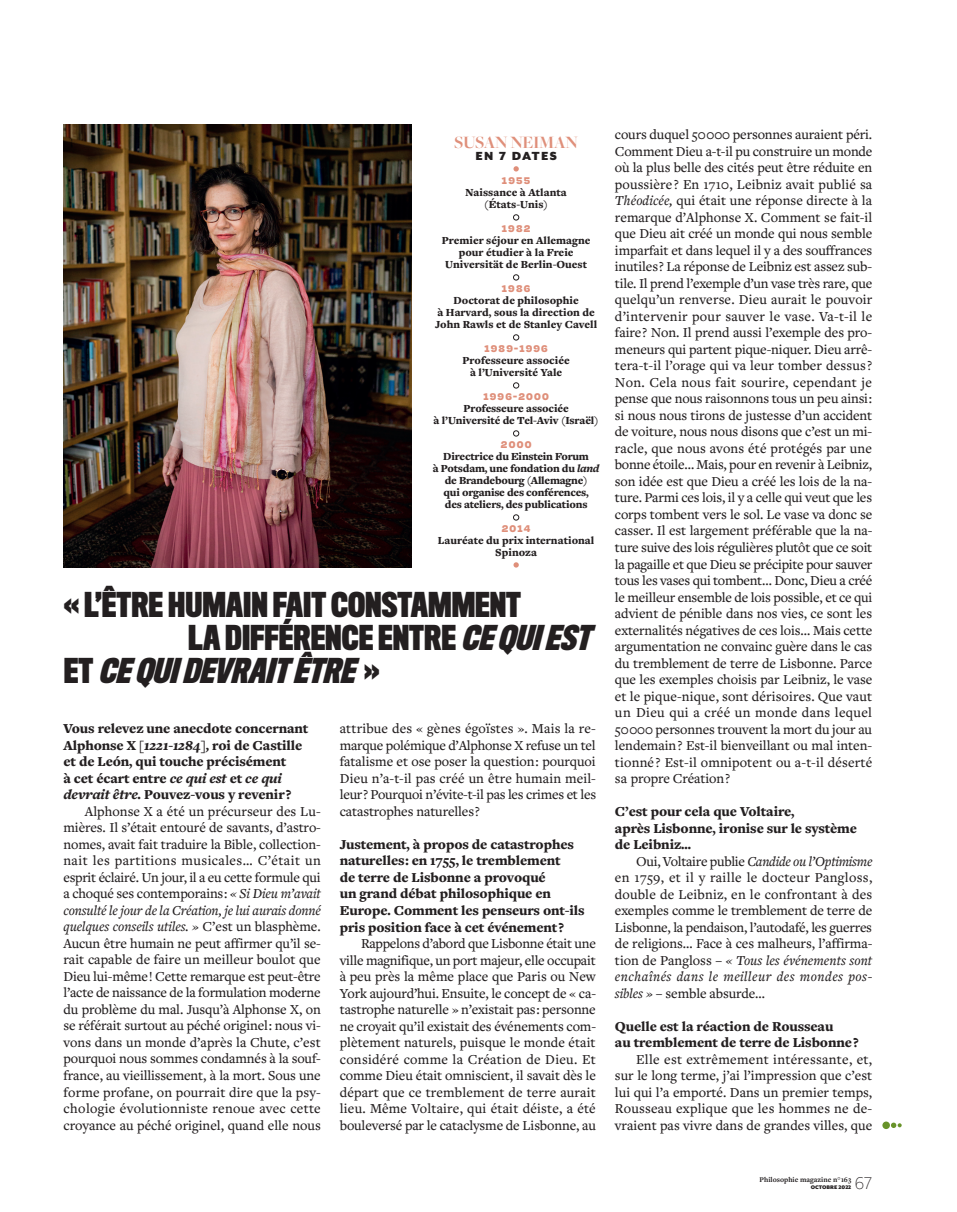
<style>
.page{position:relative;width:957px;height:1212px;background:#fff}
.page>*{position:absolute;margin:0;border:0;box-sizing:border-box;transform-origin:0 0}
.t1{font:700 31.5px "Titling Gothic FB Compressed";color:#231f20}
.t2{font:italic 700 31.5px "Titling Gothic FB Compressed";color:#231f20}
.t3{font:300 19.5px "Mr Eaves XL Mod OT";color:#231f20}
.t4{font:700 18px "Freight Big Pro";letter-spacing:-.02em;color:#df8f7a}
.t5{font:500 14.25px/16.5px "Freight Text Pro";letter-spacing:-.005em;color:#231f20;text-align:justify}
.t6{font:900 14.25px/16.5px "Freight Text Pro";letter-spacing:-.01em;color:#231f20}
.t7{font:900 13.5px "Mr Eaves XL Mod OT";letter-spacing:.11em;color:#231f20}
.t8{font:900 11.25px/12px "Freight Text Pro";color:#231f20;text-align:center}
.t9{font:900 11.25px/12px "Freight Text Pro";letter-spacing:-.02em;color:#231f20;text-align:center}
.t10{font:900 11.25px "Degular";letter-spacing:.11em;color:#df8f7a}
.t11{font:700 7.5px "Freight Text Pro";color:#231f20}
.t12{font:900 6px "Mr Eaves XL Mod OT";color:#231f20}
.s1{font-style:italic}
.s2{font-style:normal}
</style>
<div class="page">
<svg style="left:513px;top:166px;width:6px;height:6px"></svg>
<svg style="left:513px;top:215px;width:6px;height:5px"></svg>
<svg style="left:513px;top:275px;width:6px;height:5px"></svg>
<svg style="left:513px;top:335px;width:6px;height:5px"></svg>
<svg style="left:513px;top:383px;width:6px;height:5px"></svg>
<svg style="left:513px;top:431px;width:6px;height:5px"></svg>
<svg style="left:513px;top:515px;width:6px;height:5px"></svg>
<svg style="left:513px;top:562px;width:6px;height:6px"></svg>
<img style="left:63px;top:124px;width:348px;height:443px">
<div style="left:882px;top:1121px;width:8px;height:8px;background:#68932a;border-radius:50%"></div>
<svg style="left:891px;top:1122px;width:10px;height:6px"></svg>
<p class="t4" style="left:454px;top:130px;width:125px">SUSAN NEIMAN</p>
<p class="t7" style="left:475px;top:149px;width:83px">EN 7 DATES</p>
<p class="t10" style="left:502px;top:173px;width:30px">1955</p>
<p class="t8" style="left:465px;top:186px;width:103px">Naissance à Atlanta (États-Unis)</p>
<p class="t10" style="left:502px;top:221px;width:30px">1982</p>
<p class="t8" style="left:442px;top:234px;width:150px">Premier séjour en Allemagne pour étudier à la Freie<br>Universität de Berlin-Ouest</p>
<p class="t10" style="left:502px;top:281px;width:30px">1986</p>
<p class="t8" style="left:435px;top:294px;width:164px">Doctorat de philosophie<br>à Harvard, sous la direction de<br>John Rawls et de Stanley Cavell</p>
<p class="t10" style="left:484px;top:341px;width:65px">1989-1996</p>
<p class="t8" style="left:462px;top:354px;width:109px">Professeure associée à l’Université Yale</p>
<p class="t10" style="left:483px;top:389px;width:67px">1996-2000</p>
<p class="t8" style="left:433px;top:402px;width:167px">Professeure associée<br>à l’Université de Tel-Aviv (Israël)</p>
<p class="t10" style="left:501px;top:437px;width:32px">2000</p>
<p class="t9" style="left:433px;top:450px;width:168px">Directrice du Einstein Forum<br>à Potsdam, une fondation du <span class="s1">land </span>de Brandebourg (Allemagne)<br>qui organise des conférences,<br>des ateliers, des publications</p>
<p class="t10" style="left:502px;top:521px;width:30px">2014</p>
<p class="t8" style="left:438px;top:534px;width:158px">Lauréate du prix international<br>Spinoza</p>
<h1 class="t1" style="left:64px;top:586px;width:459px">« L’ÊTRE HUMAIN FAIT CONSTAMMENT</h1>
<h1 class="t1" style="left:188px;top:619px;width:412px">LA DIFFÉRENCE ENTRE <span class="s1">CEQUIEST</span></h1>
<h1 class="t2" style="left:64px;top:652px;width:317px"><span class="s2">E T</span> CEQUIDEVRAITÊTRE <span class="s2">»</span></h1>
<p class="t6" style="left:63px;top:720px;width:246px">Vous relevez une anecdote concernant Alphonse X <span class="s1">[1221-1284],</span> roi de Castille et de León, qui touche précisément<br>à cet écart entre <span class="s1">ce qui est</span> et <span class="s1">ce qui devrait être.</span> Pouvez-vous y revenir?</p>
<p class="t5" style="left:63px;top:802px;width:259px;text-indent:21px">Alphonse X a été un précurseur des Lu&shy;mières. Il s’était entouré de savants, d’astro&shy;nomes, avait fait traduire la Bible, collection&shy;nait les partitions musicales… C’était un esprit éclairé. Un jour, il a eu cette formule qui a choqué ses contemporains: <span class="s1">« Si Dieu m’avait consulté le jour de la Création, je lui aurais donné quelques conseils utiles. »</span> C’est un blasphème.<br>Aucun être humain ne peut affirmer qu’il se&shy;rait capable de faire un meilleur boulot que Dieu lui-même! Cette remarque est peut-être l’acte de naissance de la formulation moderne du problème du mal. Jusqu’à Alphonse X, on se référait surtout au péché originel: nous vi&shy;vons dans un monde d’après la Chute, c’est pourquoi nous sommes condamnés à la souf&shy;france, au vieillissement, à la mort. Sous une forme profane, on pourrait dire que la psy&shy;chologie évolutionniste renoue avec cette croyance au péché originel, quand elle nous</p>
<p class="t5" style="left:340px;top:720px;width:258px">attribue des « gènes égoïstes ». Mais la re&shy;marque polémique d’Alphonse X refuse un tel fatalisme et ose poser la question: pourquoi Dieu n’a-t-il pas créé un être humain meil&shy;leur? Pourquoi n’évite-t-il pas les crimes et les catastrophes naturelles?</p>
<p class="t6" style="left:340px;top:836px;width:246px">Justement, à propos de catastrophes naturelles: en 1755, le tremblement<br>de terre de Lisbonne a provoqué<br>un grand débat philosophique en Europe. Comment les penseurs ont-ils pris position face à cet événement?</p>
<p class="t5" style="left:340px;top:935px;width:258px;text-indent:21px">Rappelons d’abord que Lisbonne était une ville magnifique, un port majeur, elle occupait à peu près la même place que Paris ou New York aujourd’hui. Ensuite, le concept de « ca&shy;tastrophe naturelle » n’existait pas: personne ne croyait qu’il existait des événements com&shy;plètement naturels, puisque le monde était considéré comme la Création de Dieu. Et comme Dieu était omniscient, il savait dès le départ que ce tremblement de terre aurait lieu. Même Voltaire, qui était déiste, a été bouleversé par le cataclysme de Lisbonne, au</p>
<p class="t5" style="left:615px;top:126px;width:259px">cours duquel 50000 personnes auraient péri.<br>Comment Dieu a-t-il pu construire un monde où la plus belle des cités peut être réduite en poussière? En 1710, Leibniz avait publié sa <span class="s1">Théodicée,</span> qui était une réponse directe à la remarque d’Alphonse X. Comment se fait-il que Dieu ait créé un monde qui nous semble imparfait et dans lequel il y a des souffrances inutiles? La réponse de Leibniz est assez sub&shy;tile. Il prend l’exemple d’un vase très rare, que quelqu’un renverse. Dieu aurait le pouvoir d’intervenir pour sauver le vase. Va-t-il le faire? Non. Il prend aussi l’exemple des pro&shy;meneurs qui partent pique-niquer. Dieu arrê&shy;tera-t-il l’orage qui va leur tomber dessus?<br>Non. Cela nous fait sourire, cependant je pense que nous raisonnons tous un peu ainsi: si nous nous tirons de justesse d’un accident de voiture, nous nous disons que c’est un mi&shy;racle, que nous avons été protégés par une bonne étoile… Mais, pour en revenir à Leibniz, son idée est que Dieu a créé les lois de la na&shy;ture. Parmi ces lois, il y a celle qui veut que les corps tombent vers le sol. Le vase va donc se casser. Il est largement préférable que la na&shy;ture suive des lois régulières plutôt que ce soit la pagaille et que Dieu se précipite pour sauver tous les vases qui tombent… Donc, Dieu a créé le meilleur ensemble de lois possible, et ce qui advient de pénible dans nos vies, ce sont les externalités négatives de ces lois… Mais cette argumentation ne convainc guère dans le cas du tremblement de terre de Lisbonne. Parce que les exemples choisis par Leibniz, le vase et le pique-nique, sont dérisoires. Que vaut un Dieu qui a créé un monde dans lequel 50000 personnes trouvent la mort du jour au lendemain? Est-il bienveillant ou mal inten&shy;tionné? Est-il omnipotent ou a-t-il déserté sa propre Création?</p>
<p class="t6" style="left:615px;top:803px;width:243px">C’est pour cela que Voltaire,<br>après Lisbonne, ironise sur le système de Leibniz…</p>
<p class="t5" style="left:615px;top:852px;width:259px;text-indent:21px">Oui, Voltaire publie <span class="s1">Candide ou l’Optimisme </span>en 1759, et il y raille le docteur Pangloss, double de Leibniz, en le confrontant à des exemples comme le tremblement de terre de Lisbonne, la pendaison, l’autodafé, les guerres de religions… Face à ces malheurs, l’affirma&shy;tion de Pangloss – <span class="s1">« Tous les événements sont enchaînés dans le meilleur des mondes pos&shy;sibles »</span> – semble absurde…</p>
<p class="t6" style="left:615px;top:1017px;width:245px">Quelle est la réaction de Rousseau<br>au tremblement de terre de Lisbonne?</p>
<p class="t5" style="left:615px;top:1050px;width:259px;text-indent:21px">Elle est extrêmement intéressante, et, sur le long terme, j’ai l’impression que c’est lui qui l’a emporté. Dans un premier temps, Rousseau explique que les hommes ne de&shy;vraient pas vivre dans de grandes villes, que</p>
<p class="t11" style="left:759px;top:1175px;width:93px">Philosophie magazine n°163</p>
<p class="t12" style="left:811px;top:1184px;width:42px">OCTOBRE 2022</p>
<h2 class="t3" style="left:854px;top:1174px;width:19px">67</h2>
</div>
